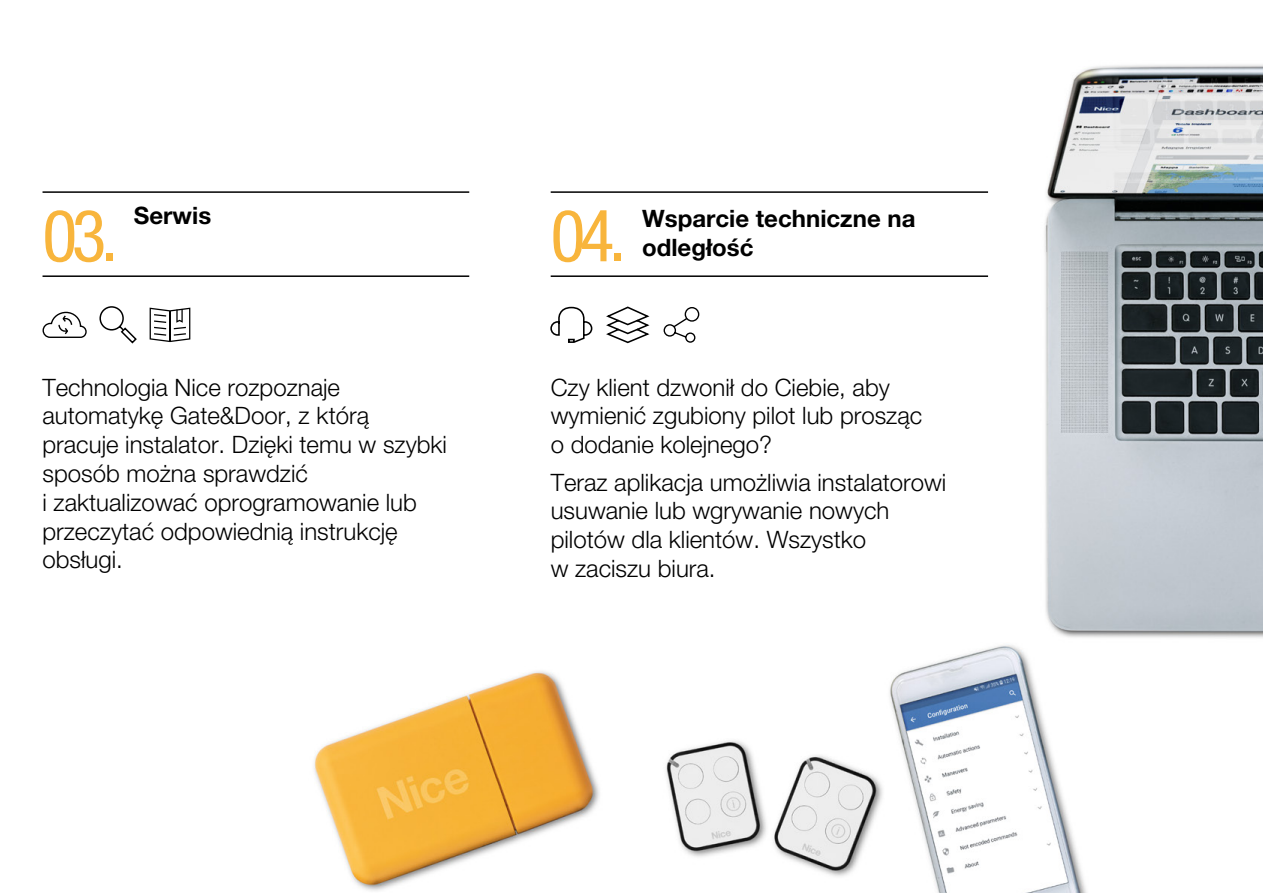
<style>
.page{position:relative;width:1263px;height:893px;background:#fff}
.page>*{position:absolute;margin:0;border:0;box-sizing:border-box;transform-origin:0 0}
.t1{font:condensed 72px "Helvetica Neue LT Pro";color:#f8b53c}
.t2{font:300 24px/28.8px "Helvetica Neue LT Pro";color:#000}
.t3{font:700 24px/28.8px "Helvetica Neue LT Pro";color:#000}
</style>
<div class="page">
<img style="left:149px;top:64px;width:1114px;height:829px">
<hr style="left:43px;top:275px;width:426px;height:2px;background:#000">
<hr style="left:551px;top:275px;width:437px;height:2px;background:#000">
<hr style="left:43px;top:191px;width:426px;height:2px;background:#000">
<hr style="left:551px;top:191px;width:437px;height:2px;background:#000">
<svg style="left:42px;top:311px;width:45px;height:27px"></svg>
<svg style="left:99px;top:306px;width:38px;height:38px"></svg>
<svg style="left:150px;top:308px;width:40px;height:34px"></svg>
<svg style="left:604px;top:306px;width:47px;height:38px"></svg>
<svg style="left:663px;top:306px;width:37px;height:37px"></svg>
<svg style="left:549px;top:306px;width:44px;height:38px"></svg>
<p class="t3" style="left:134px;top:201px;width:79px">Serwis</p>
<p class="t3" style="left:642px;top:203px;width:275px">Wsparcie techniczne na odległość</p>
<h1 class="t1" style="left:43px;top:194px;width:77px">03.</h1>
<h1 class="t1" style="left:551px;top:194px;width:77px">04.</h1>
<p class="t2" style="left:43px;top:372px;width:406px">Technologia Nice rozpoznaje automatykę Gate&amp;Door, z którą pracuje instalator. Dzięki temu w szybki sposób można sprawdzić<br>i zaktualizować oprogramowanie lub przeczytać odpowiednią instrukcję obsługi.</p>
<p class="t2" style="left:551px;top:372px;width:373px">Czy klient dzwonił do Ciebie, aby wymienić zgubiony pilot lub prosząc o dodanie kolejnego?</p>
<p class="t2" style="left:551px;top:467px;width:397px">Teraz aplikacja umożliwia instalatorowi usuwanie lub wgrywanie nowych pilotów dla klientów. Wszystko<br>w zaciszu biura.</p>
</div>
